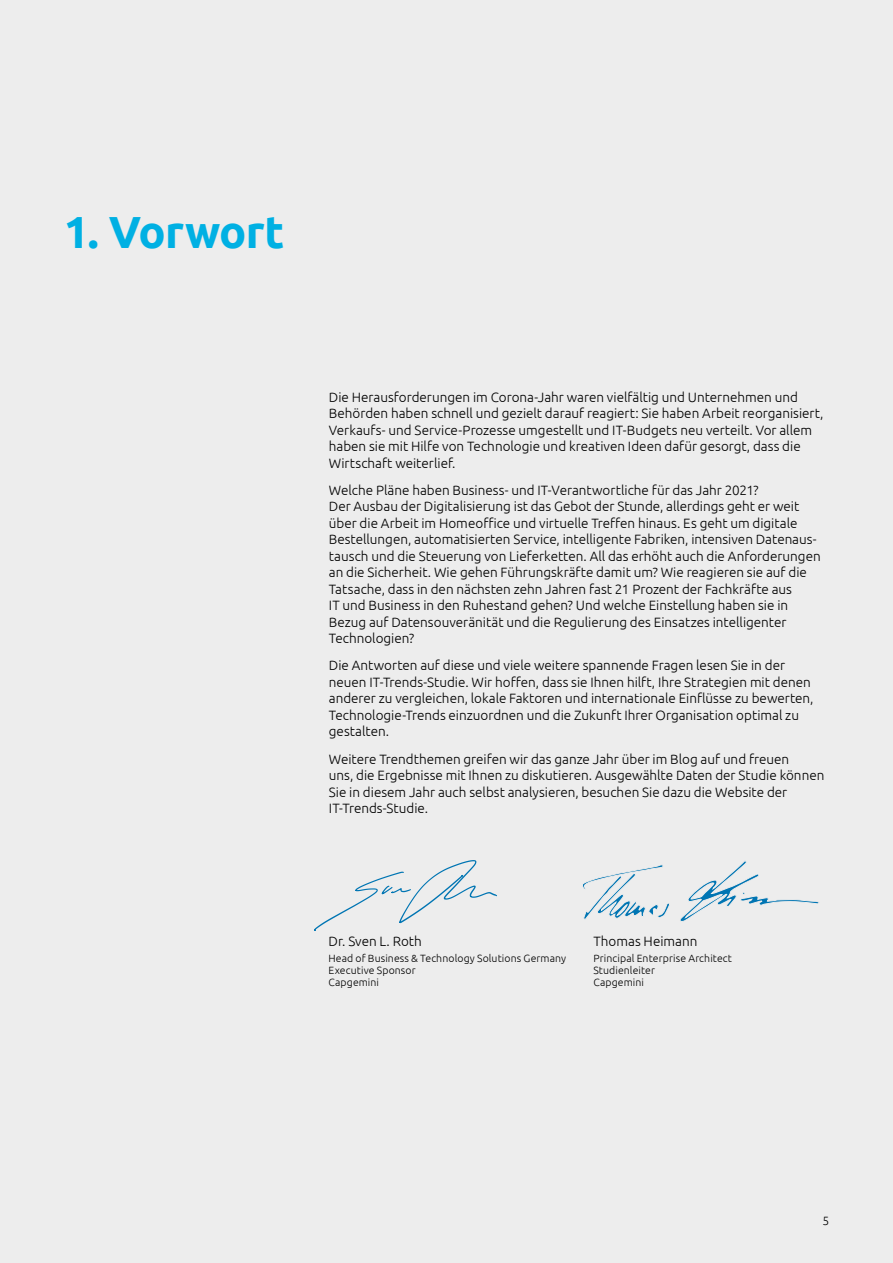
<style>
.page{position:relative;width:893px;height:1263px;background:#ededed}
.page>*{position:absolute;margin:0;border:0;box-sizing:border-box;transform-origin:0 0}
.t1{font:700 45px "Ubuntu";letter-spacing:-.015em;color:#00b0e3}
.t2{font:300 13.5px/16.5px "Ubuntu";color:#000}
.t3{font:300 12px "Ubuntu";color:#000}
.t4{font:300 10.5px/12px "Ubuntu";letter-spacing:.01em;color:#000}
</style>
<div class="page">
<svg style="left:314px;top:860px;width:183px;height:71px"></svg>
<svg style="left:582px;top:861px;width:237px;height:61px"></svg>
<h1 class="t1" style="left:64px;top:204px;width:222px">1. Vorwort</h1>
<p class="t2" style="left:329px;top:388px;width:496px">Die Herausforderungen im Corona-Jahr waren vielfältig und Unternehmen und Behörden haben schnell und gezielt darauf reagiert: Sie haben Arbeit reorganisiert, Verkaufs- und Service-Prozesse umgestellt und IT-Budgets neu verteilt. Vor allem haben sie mit Hilfe von Technologie und kreativen Ideen dafür gesorgt, dass die Wirtschaft weiterlief.</p>
<p class="t2" style="left:329px;top:481px;width:493px">Welche Pläne haben Business- und IT-Verantwortliche für das Jahr 2021?<br>Der Ausbau der Digitalisierung ist das Gebot der Stunde, allerdings geht er weit über die Arbeit im Homeoffice und virtuelle Treffen hinaus. Es geht um digitale Bestellungen, automatisierten Service, intelligente Fabriken, intensiven Datenaus&shy;tausch und die Steuerung von Lieferketten. All das erhöht auch die Anforderungen an die Sicherheit. Wie gehen Führungskräfte damit um? Wie reagieren sie auf die Tatsache, dass in den nächsten zehn Jahren fast 21 Prozent der Fachkräfte aus<br>IT und Business in den Ruhestand gehen? Und welche Einstellung haben sie in Bezug auf Datensouveränität und die Regulierung des Einsatzes intelligenter Technologien?</p>
<p class="t2" style="left:329px;top:657px;width:486px">Die Antworten auf diese und viele weitere spannende Fragen lesen Sie in der neuen IT-Trends-Studie. Wir hoffen, dass sie Ihnen hilft, Ihre Strategien mit denen anderer zu vergleichen, lokale Faktoren und internationale Einflüsse zu bewerten, Technologie-Trends einzuordnen und die Zukunft Ihrer Organisation optimal zu gestalten.</p>
<p class="t2" style="left:329px;top:750px;width:497px">Weitere Trendthemen greifen wir das ganze Jahr über im Blog auf und freuen<br>uns, die Ergebnisse mit Ihnen zu diskutieren. Ausgewählte Daten der Studie können Sie in diesem Jahr auch selbst analysieren, besuchen Sie dazu die Website der IT-Trends-Studie.</p>
<p class="t2" style="left:329px;top:933px;width:95px">Dr. Sven L. Roth</p>
<p class="t4" style="left:329px;top:952px;width:239px">Head of Business &amp; Technology Solutions Germany<br>Executive Sponsor<br>Capgemini</p>
<p class="t2" style="left:593px;top:933px;width:105px">Thomas Heimann</p>
<p class="t4" style="left:593px;top:952px;width:140px">Principal Enterprise Architect<br>Studienleiter<br>Capgemini</p>
<p class="t3" style="left:822px;top:1213px;width:8px">5</p>
</div>
